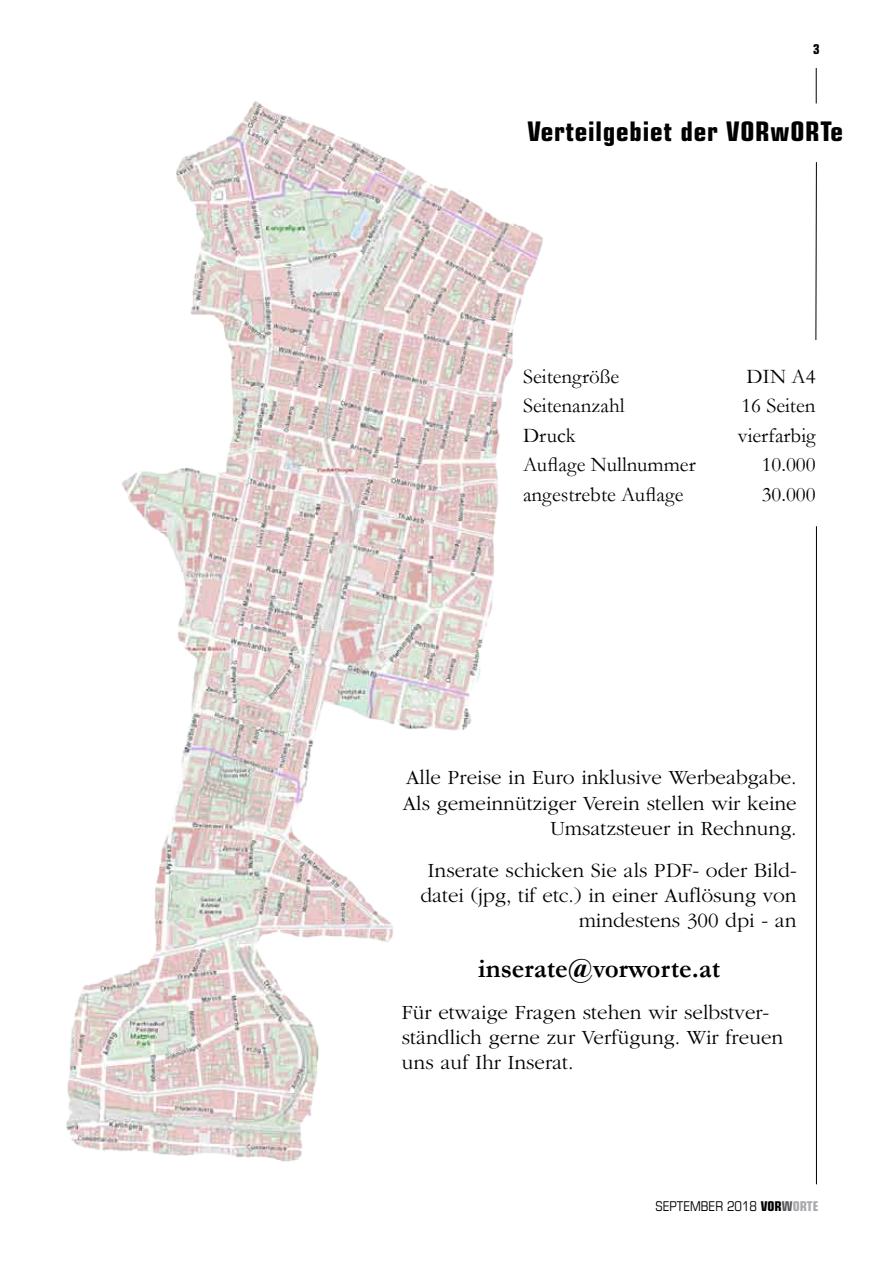
<style>
.page{position:relative;width:893px;height:1263px;background:#fff}
.page>*{position:absolute;margin:0;border:0;box-sizing:border-box;transform-origin:0 0}
.t1{font:700 condensed 27px "Eurostile LT";letter-spacing:.03em;color:#000}
.t2{font:700 27px "Garamond";color:#000}
.t3{font:300 21px/25.2px "Garamond LT";color:#000;text-align:right}
.t4{font:21px "Garamond";color:#000}
.t5{font:condensed 13.5px "Eurostile LT";color:#000}
.t6{font:700 condensed 13.5px "Eurostile LT";color:#000}
.s1{font-weight:700}
.s2{font-weight:700;color:#58595b}
.s3{font-weight:700;color:#a7a9ac}
</style>
<div class="page">
<svg style="left:815px;top:70px;width:2px;height:270px"></svg>
<hr style="left:816px;top:68px;width:1px;height:35px;background:#000">
<img style="left:66px;top:101px;width:477px;height:1061px">
<hr style="left:816px;top:526px;width:1px;height:658px;background:#000">
<p class="t6" style="left:813px;top:41px;width:8px">3</p>
<p class="t1" style="left:528px;top:114px;width:317px">Verteilgebiet der VORwORTe</p>
<p class="t4" style="left:523px;top:362px;width:98px">Seitengröße</p>
<p class="t4" style="left:746px;top:362px;width:71px">DIN A4</p>
<p class="t4" style="left:523px;top:392px;width:103px">Seitenanzahl</p>
<p class="t4" style="left:741px;top:392px;width:76px">16 Seiten</p>
<p class="t4" style="left:523px;top:421px;width:54px">Druck</p>
<p class="t4" style="left:738px;top:421px;width:79px">vierfarbig</p>
<p class="t4" style="left:523px;top:451px;width:174px">Auflage Nullnummer</p>
<p class="t4" style="left:762px;top:451px;width:55px">10.000</p>
<p class="t4" style="left:523px;top:480px;width:162px">angestrebte Auflage</p>
<p class="t4" style="left:762px;top:480px;width:55px">30.000</p>
<p class="t3" style="left:403px;top:766px;width:395px">Alle Preise in Euro inklusive Werbeabgabe.<br>Als gemeinnütziger Verein stellen wir keine<br>Umsatzsteuer in Rechnung.</p>
<p class="t3" style="left:420px;top:858px;width:378px">Inserate schicken Sie als PDF- oder Bild&shy;datei (jpg, tif etc.) in einer Auflösung von mindestens 300 dpi - an</p>
<p class="t2" style="left:478px;top:950px;width:244px">inserate@vorworte.at</p>
<p class="t3" style="left:402px;top:1000px;width:383px;text-align:left">Für etwaige Fragen stehen wir selbstver&shy;ständlich gerne zur Verfügung. Wir freuen uns auf Ihr Inserat.</p>
<p class="t5" style="left:656px;top:1198px;width:151px">SEPTEMBER 2018 <span class="s1">VOR</span><span class="s2">W</span><span class="s3">ORTE</span></p>
</div>
